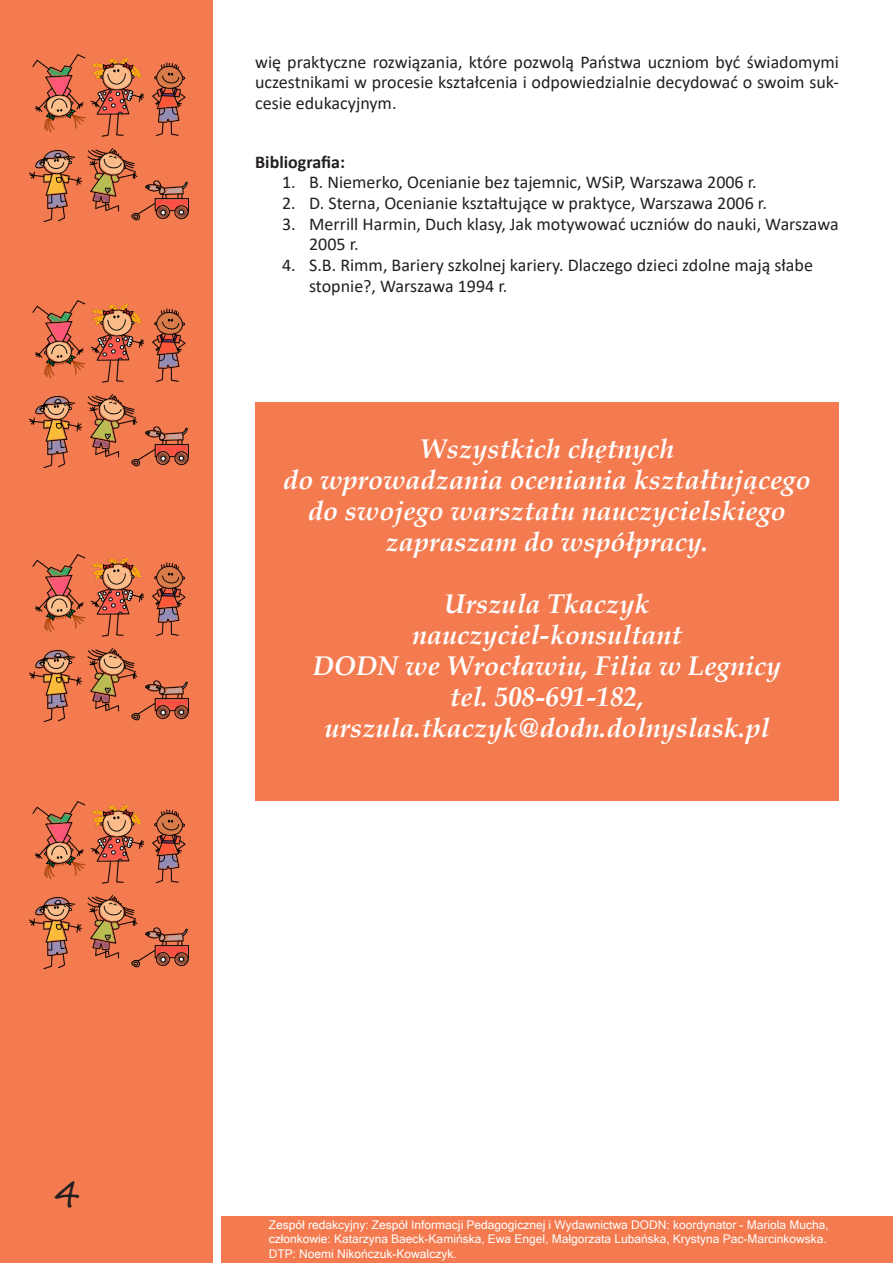
<style>
.page{position:relative;width:893px;height:1263px;background:#fff}
.page>*{position:absolute;margin:0;border:0;box-sizing:border-box;transform-origin:0 0}
.t1{font:36px "Segoe Script";color:#231f20}
.t2{font:italic 700 27px/31px "Book Antiqua";color:#fff;text-align:center}
.t3{font:18px/20.7px "Calibri";color:#231f20}
.t4{font:700 18px "Calibri";color:#231f20}
.t5{font:12px/14.4px "Microsoft Sans Serif";color:#fff}
</style>
<div class="page">
<div style="left:0;top:0;width:213px;height:1263px;background:#f47b50"></div>
<img style="left:30px;top:54px;width:158px;height:167px">
<img style="left:30px;top:301px;width:158px;height:167px">
<img style="left:30px;top:555px;width:158px;height:167px">
<img style="left:30px;top:801px;width:158px;height:167px">
<div style="left:222px;top:1216px;width:671px;height:47px;background:#f47b50"></div>
<div style="left:255px;top:402px;width:584px;height:399px;background:#f47b50"></div>
<h1 class="t1" style="left:54px;top:1164px;width:28px">4</h1>
<p class="t3" style="left:255px;top:51px;width:585px;text-align:justify">wię praktyczne rozwiązania, które pozwolą Państwa uczniom być świadomymi uczestnikami w procesie kształcenia i odpowiedzialnie decydować o swoim suk&shy;cesie edukacyjnym.</p>
<p class="t4" style="left:255px;top:149px;width:91px">Bibliografia:</p>
<p class="t3" style="left:282px;top:171px;width:476px">1. B. Niemerko, Ocenianie bez tajemnic, WSiP, Warszawa 2006 r.</p>
<p class="t3" style="left:282px;top:192px;width:486px">2. D. Sterna, Ocenianie kształtujące w praktyce, Warszawa 2006 r.</p>
<p class="t3" style="left:309px;top:213px;width:531px;text-indent:-27px">3. Merrill Harmin, Duch klasy, Jak motywować uczniów do nauki, Warszawa<br>2005 r.</p>
<p class="t3" style="left:309px;top:254px;width:505px;text-indent:-27px">4. S.B. Rimm, Bariery szkolnej kariery. Dlaczego dzieci zdolne mają słabe stopnie?, Warszawa 1994 r.</p>
<p class="t2" style="left:420px;top:433px;width:256px">Wszystkich chętnych</p>
<p class="t2" style="left:283px;top:464px;width:529px">do wprowadzania oceniania kształtującego</p>
<p class="t2" style="left:308px;top:495px;width:479px">do swojego warsztatu nauczycielskiego</p>
<p class="t2" style="left:385px;top:526px;width:325px">zapraszam do współpracy.</p>
<p class="t2" style="left:445px;top:588px;width:206px">Urszula Tkaczyk</p>
<p class="t2" style="left:412px;top:619px;width:272px">nauczyciel-konsultant</p>
<p class="t2" style="left:313px;top:650px;width:469px">DODN we Wrocławiu, Filia w Legnicy</p>
<p class="t2" style="left:325px;top:681px;width:446px">tel. 508-691-182, urszula.tkaczyk@dodn.dolnyslask.pl</p>
<p class="t5" style="left:269px;top:1217px;width:562px">Zespół redakcyjny: Zespół Informacji Pedagogicznej i Wydawnictwa DODN: koordynator - Mariola Mucha,</p>
<p class="t5" style="left:269px;top:1232px;width:560px">członkowie: Katarzyna Baeck-Kamińska, Ewa Engel, Małgorzata Lubańska, Krystyna Pac-Marcinkowska.<br>DTP: Noemi Nikończuk-Kowalczyk.</p>
</div>
